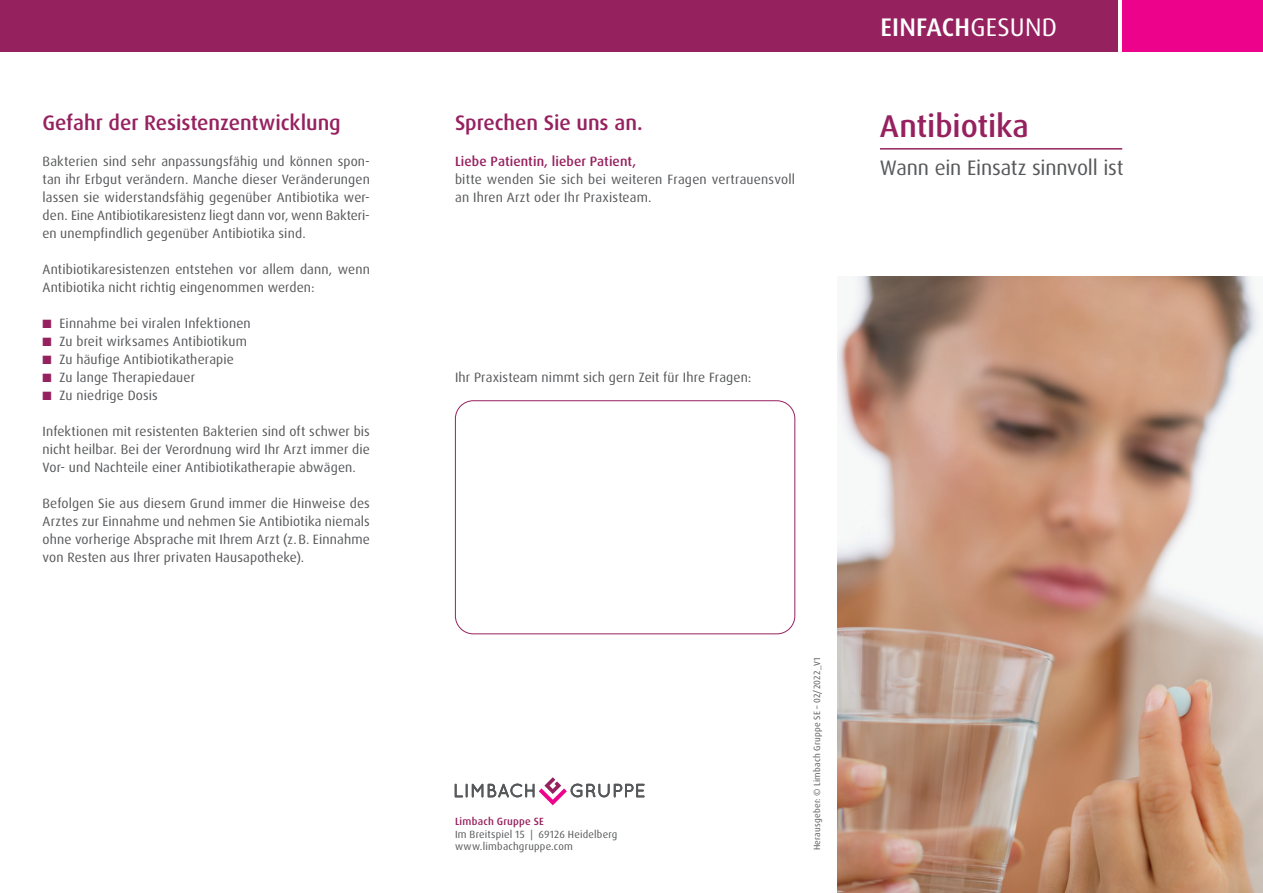
<style>
.page{position:relative;width:1263px;height:893px;background:#fff}
.page>*{position:absolute;margin:0;border:0;box-sizing:border-box;transform-origin:0 0}
.t1{font:500 31.5px "Dax Pro";letter-spacing:-.005em;color:#96215f}
.t2{font:500 25.5px "Dax Pro";letter-spacing:.01em;color:#fff}
.t3{font:500 21px "Dax Pro";letter-spacing:-.005em;color:#96215f}
.t4{font:21px "Dax Pro";letter-spacing:-.01em;color:#57585a}
.t5{font:13.5px/18px "Dax Pro";letter-spacing:.01em;color:#57585a;text-align:justify}
.t6{font:500 13.5px "Dax Pro";letter-spacing:.01em;color:#96215f}
.t7{font:10.5px/12.6px "Dax Pro";letter-spacing:.02em;color:#57585a}
.t8{font:500 10.5px "Dax Pro";letter-spacing:.02em;color:#96215f}
.t9{font:9px "Dax Pro";letter-spacing:.025em;color:#57585a}
.s1{color:#96215f}
.s2{font-weight:400}
</style>
<div class="page">
<div style="left:412px;top:0;width:706px;height:51px;background:#96215f"></div>
<div style="left:0;top:0;width:412px;height:51px;background:#96215f"></div>
<div style="left:1123px;top:0;width:140px;height:51px;background:#ed028c"></div>
<hr style="left:880px;top:148px;width:242px;height:2px;background:#96215f">
<div style="left:455px;top:400px;width:340px;height:234px;border:1px solid #96215f;border-radius:18px"></div>
<svg style="left:455px;top:777px;width:189px;height:28px"></svg>
<img style="left:838px;top:276px;width:425px;height:617px">
<h3 class="t3" style="left:43px;top:109px;width:300px">Gefahr der Resistenzentwicklung</h3>
<p class="t5" style="left:43px;top:153px;width:329px">Bakterien sind sehr anpassungsfähig und können spon&shy;tan ihr Erbgut verändern. Manche dieser Veränderungen lassen sie widerstandsfähig gegenüber Antibiotika wer&shy;den. Eine Antibiotikaresistenz liegt dann vor, wenn Bakteri&shy;en unempfindlich gegenüber Antibiotika sind.</p>
<p class="t5" style="left:43px;top:261px;width:329px">Antibiotikaresistenzen entstehen vor allem dann, wenn<br>Antibiotika nicht richtig eingenommen werden:</p>
<p class="t5" style="left:43px;top:315px;width:210px"><span class="s1">■</span> Einnahme bei viralen Infektionen</p>
<p class="t5" style="left:43px;top:333px;width:206px"><span class="s1">■</span> Zu breit wirksames Antibiotikum</p>
<p class="t5" style="left:43px;top:351px;width:193px"><span class="s1">■</span> Zu häufige Antibiotikatherapie</p>
<p class="t5" style="left:43px;top:369px;width:154px"><span class="s1">■</span> Zu lange Therapiedauer</p>
<p class="t5" style="left:43px;top:387px;width:117px"><span class="s1">■</span> Zu niedrige Dosis</p>
<p class="t5" style="left:43px;top:423px;width:329px">Infektionen mit resistenten Bakterien sind oft schwer bis nicht heilbar. Bei der Verordnung wird Ihr Arzt immer die Vor- und Nachteile einer Antibiotikatherapie abwägen.</p>
<p class="t5" style="left:43px;top:495px;width:329px">Befolgen Sie aus diesem Grund immer die Hinweise des Arztes zur Einnahme und nehmen Sie Antibiotika niemals ohne vorherige Absprache mit Ihrem Arzt (z.B. Einnahme von Resten aus Ihrer privaten Hausapotheke).</p>
<h3 class="t3" style="left:455px;top:109px;width:189px">Sprechen Sie uns an.</h3>
<p class="t6" style="left:455px;top:153px;width:183px">Liebe Patientin, lieber Patient,</p>
<p class="t5" style="left:455px;top:171px;width:342px">bitte wenden Sie sich bei weiteren Fragen vertrauensvoll an Ihren Arzt oder Ihr Praxisteam.</p>
<p class="t5" style="left:455px;top:369px;width:298px">Ihr Praxisteam nimmt sich gern Zeit für Ihre Fragen:</p>
<h2 class="t2" style="left:880px;top:10px;width:178px">EINFACH<span class="s2">GESUND</span></h2>
<h1 class="t1" style="left:880px;top:106px;width:151px">Antibiotika</h1>
<h3 class="t4" style="left:880px;top:154px;width:245px">Wann ein Einsatz sinnvoll ist</h3>
<p class="t8" style="left:455px;top:815px;width:90px">Limbach Gruppe SE</p>
<p class="t7" style="left:455px;top:828px;width:164px">Im Breitspiel 15 | 69126 Heidelberg www.limbachgruppe.com</p>
<p class="t9" style="left:811px;top:850px;width:195px;rotate:-90deg">Herausgeber: © Limbach Gruppe SE – 02/2022_V1</p>
</div>
